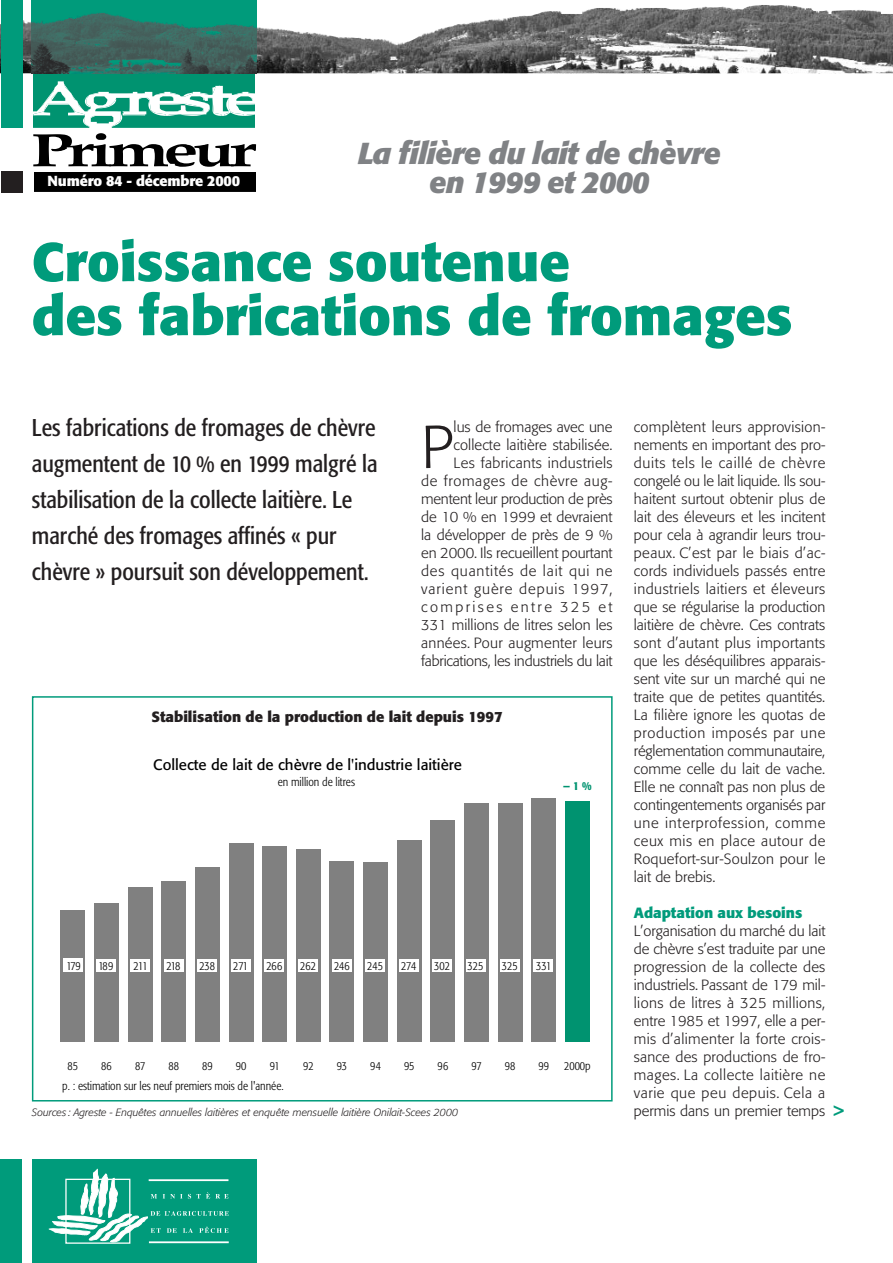
<style>
.page{position:relative;width:893px;height:1263px;background:#fff}
.page>*{position:absolute;margin:0;border:0;box-sizing:border-box;transform-origin:0 0}
.t1{font:300 60px "Formata";color:#231f20}
.t2{font:700 54px/54px "Formata";color:#009b7b}
.t3{font:italic 700 30px/28.5px "Formata";letter-spacing:-.03em;color:#808285;text-align:center}
.t4{font:condensed 24px/36px "Formata";color:#231f20}
.t5{font:15px "Formata";color:#000}
.t6{font:700 15px "Formata";color:#009b7b}
.t7{font:300 14.7px/18px "Formata";letter-spacing:.005em;color:#231f20;text-align:justify}
.t8{font:700 14.7px "Formata";color:#231f20}
.t9{font:700 14.7px "Formata";color:#009b7b}
.t10{font:700 14.4px "Formata";letter-spacing:-.01em;color:#fff}
.t11{font:300 condensed 12px "Formata";color:#000}
.t12{font:500 condensed 12px "Formata";color:#009370}
.t13{font:italic 300 10.5px "Formata";color:#231f20}
</style>
<div class="page">
<div style="left:32px;top:1160px;width:224px;height:103px;background:#009b7b"></div>
<svg style="left:48px;top:1168px;width:181px;height:75px"></svg>
<div style="left:0;top:1160px;width:21px;height:103px;background:#009b7b"></div>
<img style="left:0;top:5px;width:892px;height:68px">
<div style="left:1px;top:171px;width:21px;height:21px;background:#231f20"></div>
<div style="left:1px;top:0;width:21px;height:128px;background:#009b7b"></div>
<div style="left:61px;top:910px;width:24px;height:132px;background:#808080"></div>
<div style="left:94px;top:903px;width:25px;height:139px;background:#808080"></div>
<div style="left:128px;top:887px;width:24px;height:155px;background:#808080"></div>
<div style="left:162px;top:881px;width:24px;height:161px;background:#808080"></div>
<div style="left:195px;top:867px;width:24px;height:175px;background:#808080"></div>
<div style="left:229px;top:843px;width:24px;height:199px;background:#808080"></div>
<div style="left:262px;top:846px;width:25px;height:196px;background:#808080"></div>
<div style="left:296px;top:849px;width:24px;height:193px;background:#808080"></div>
<div style="left:330px;top:861px;width:24px;height:181px;background:#808080"></div>
<div style="left:363px;top:862px;width:25px;height:180px;background:#808080"></div>
<div style="left:397px;top:840px;width:24px;height:202px;background:#808080"></div>
<div style="left:431px;top:820px;width:24px;height:222px;background:#808080"></div>
<div style="left:464px;top:803px;width:24px;height:239px;background:#808080"></div>
<div style="left:498px;top:803px;width:24px;height:239px;background:#808080"></div>
<div style="left:531px;top:798px;width:25px;height:244px;background:#808080"></div>
<div style="left:565px;top:801px;width:24px;height:241px;background:#009370"></div>
<div style="left:63px;top:959px;width:20px;height:13px;background:#fff"></div>
<div style="left:96px;top:959px;width:20px;height:13px;background:#fff"></div>
<div style="left:164px;top:959px;width:19px;height:13px;background:#fff"></div>
<div style="left:131px;top:959px;width:19px;height:13px;background:#fff"></div>
<div style="left:198px;top:959px;width:19px;height:13px;background:#fff"></div>
<div style="left:231px;top:959px;width:20px;height:13px;background:#fff"></div>
<div style="left:265px;top:959px;width:19px;height:13px;background:#fff"></div>
<div style="left:298px;top:959px;width:20px;height:13px;background:#fff"></div>
<div style="left:332px;top:959px;width:20px;height:13px;background:#fff"></div>
<div style="left:365px;top:959px;width:20px;height:13px;background:#fff"></div>
<div style="left:399px;top:959px;width:20px;height:13px;background:#fff"></div>
<div style="left:432px;top:959px;width:20px;height:13px;background:#fff"></div>
<div style="left:466px;top:959px;width:20px;height:13px;background:#fff"></div>
<div style="left:500px;top:959px;width:19px;height:13px;background:#fff"></div>
<div style="left:533px;top:959px;width:20px;height:13px;background:#fff"></div>
<div style="left:32px;top:696px;width:580px;height:406px;border:2px solid #009b7b"></div>
<div style="left:33px;top:0;width:222px;height:127px;background:#009370"></div>
<svg style="left:33px;top:82px;width:223px;height:85px"></svg>
<div style="left:34px;top:172px;width:221px;height:20px;background:#000"></div>
<img style="left:32px;top:0;width:224px;height:73px">
<p class="t10" style="left:48px;top:175px;width:194px">Numéro 84 - décembre 2000</p>
<h3 class="t3" style="left:358px;top:142px;width:364px">La filière du lait de chèvre en 1999 et 2000</h3>
<h2 class="t2" style="left:32px;top:239px;width:762px">Croissance soutenue<br>des fabrications de fromages</h2>
<h3 class="t4" style="left:32px;top:412px;width:347px">Les fabrications de fromages de chèvre augmentent de 10 % en 1999 malgré la stabilisation de la collecte laitière. Le marché des fromages affinés « pur chèvre » poursuit son développement.</h3>
<p class="t7" style="left:421px;top:419px;width:193px;text-align:right">lus de fromages avec une collecte laitière stabilisée.<br>Les fabricants industriels<br>de fromages de chèvre aug&shy;mentent leur production de près de 10 % en 1999 et devraient la développer de près de 9 % en 2000. Ils recueillent pourtant des quantités de lait qui ne varient guère depuis 1997, comprises entre 325 et<br>331 millions de litres selon les années. Pour augmenter leurs fabrications, les industriels du lait</p>
<h1 class="t1" style="left:421px;top:420px;width:34px">P</h1>
<p class="t8" style="left:151px;top:710px;width:352px">Stabilisation de la production de lait depuis 1997</p>
<p class="t5" style="left:153px;top:758px;width:310px">Collecte de lait de chèvre de l'industrie laitière</p>
<p class="t11" style="left:278px;top:777px;width:79px">en million de litres</p>
<p class="t12" style="left:563px;top:781px;width:30px">— 1 %</p>
<p class="t11" style="left:66px;top:960px;width:16px">179</p>
<p class="t11" style="left:98px;top:961px;width:16px">189</p>
<p class="t11" style="left:134px;top:961px;width:16px">211</p>
<p class="t11" style="left:166px;top:961px;width:16px">218</p>
<p class="t11" style="left:199px;top:961px;width:17px">238</p>
<p class="t11" style="left:233px;top:961px;width:16px">271</p>
<p class="t11" style="left:266px;top:961px;width:17px">266</p>
<p class="t11" style="left:300px;top:961px;width:17px">262</p>
<p class="t11" style="left:334px;top:961px;width:17px">246</p>
<p class="t11" style="left:367px;top:961px;width:17px">245</p>
<p class="t11" style="left:401px;top:961px;width:17px">274</p>
<p class="t11" style="left:434px;top:961px;width:17px">302</p>
<p class="t11" style="left:467px;top:961px;width:17px">325</p>
<p class="t11" style="left:502px;top:961px;width:17px">325</p>
<p class="t11" style="left:536px;top:961px;width:16px">331</p>
<p class="t11" style="left:68px;top:1061px;width:12px">85</p>
<p class="t11" style="left:101px;top:1061px;width:12px">86</p>
<p class="t11" style="left:135px;top:1061px;width:12px">87</p>
<p class="t11" style="left:168px;top:1061px;width:12px">88</p>
<p class="t11" style="left:202px;top:1061px;width:12px">89</p>
<p class="t11" style="left:236px;top:1061px;width:12px">90</p>
<p class="t11" style="left:270px;top:1061px;width:11px">91</p>
<p class="t11" style="left:303px;top:1061px;width:12px">92</p>
<p class="t11" style="left:337px;top:1061px;width:12px">93</p>
<p class="t11" style="left:370px;top:1061px;width:12px">94</p>
<p class="t11" style="left:404px;top:1061px;width:12px">95</p>
<p class="t11" style="left:437px;top:1061px;width:12px">96</p>
<p class="t11" style="left:471px;top:1061px;width:12px">97</p>
<p class="t11" style="left:505px;top:1061px;width:12px">98</p>
<p class="t11" style="left:538px;top:1061px;width:12px">99</p>
<p class="t11" style="left:564px;top:1061px;width:28px">2000p</p>
<p class="t11" style="left:62px;top:1081px;width:223px">p. : estimation sur les neuf premiers mois de l'année.</p>
<p class="t13" style="left:32px;top:1108px;width:428px">Sources: Agreste - Enquêtes annuelles laitières et enquête mensuelle laitière Onilait-Scees 2000</p>
<p class="t7" style="left:634px;top:419px;width:193px">complètent leurs approvision&shy;nements en important des pro&shy;duits tels le caillé de chèvre congelé ou le lait liquide. Ils sou&shy;haitent surtout obtenir plus de lait des éleveurs et les incitent pour cela à agrandir leurs trou&shy;peaux. C’est par le biais d’ac&shy;cords individuels passés entre industriels laitiers et éleveurs que se régularise la production laitière de chèvre. Ces contrats sont d’autant plus importants que les déséquilibres apparais&shy;sent vite sur un marché qui ne traite que de petites quantités.<br>La filière ignore les quotas de production imposés par une réglementation communautaire, comme celle du lait de vache.<br>Elle ne connaît pas non plus de contingentements organisés par une interprofession, comme ceux mis en place autour de Roquefort-sur-Soulzon pour le lait de brebis.</p>
<p class="t9" style="left:634px;top:906px;width:170px">Adaptation aux besoins</p>
<p class="t7" style="left:634px;top:923px;width:193px">L’organisation du marché du lait de chèvre s’est traduite par une progression de la collecte des industriels. Passant de 179 mil&shy;lions de litres à 325 millions, entre 1985 et 1997, elle a per&shy;mis d’alimenter la forte crois&shy;sance des productions de fro&shy;mages. La collecte laitière ne varie que peu depuis. Cela a permis dans un premier temps</p>
<p class="t6" style="left:833px;top:1104px;width:12px">&gt;</p>
</div>
